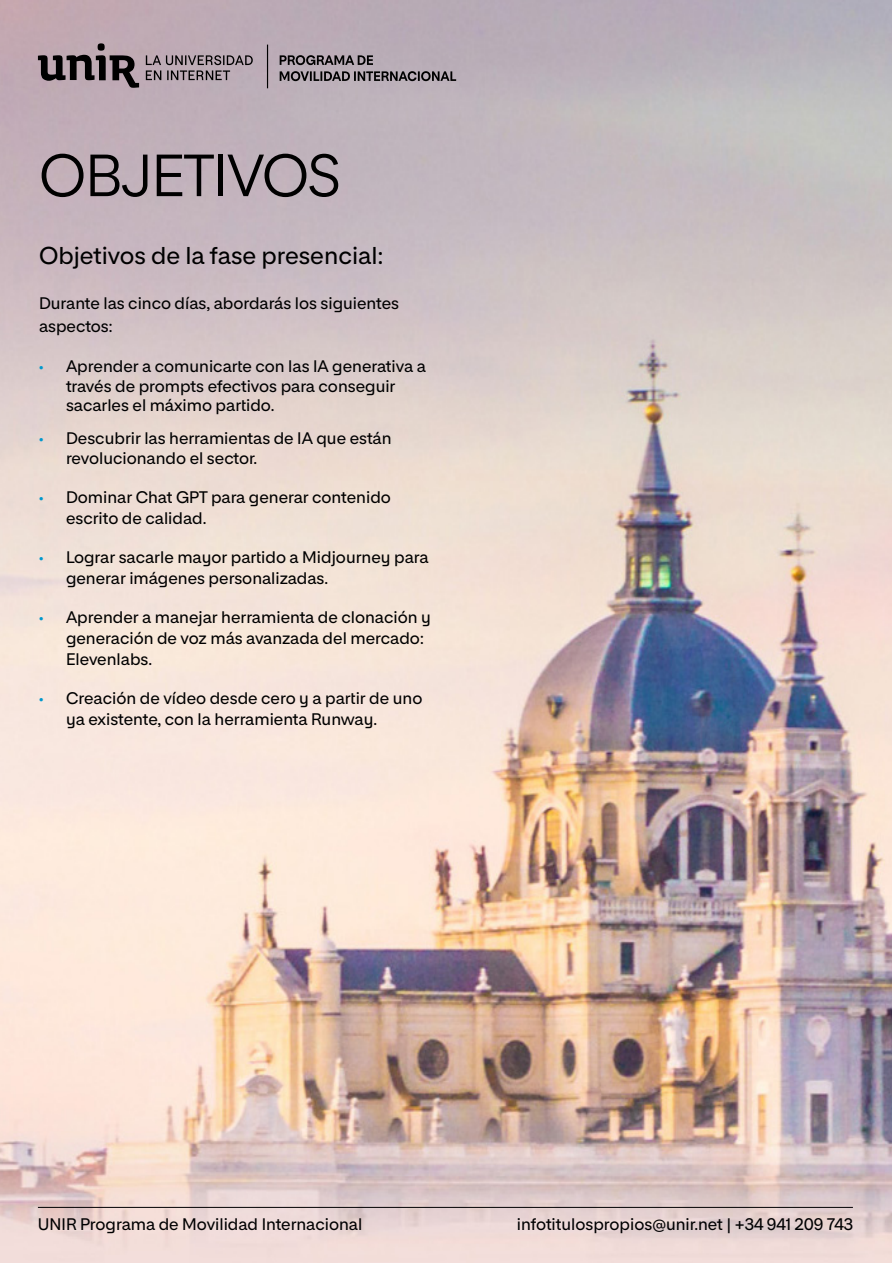
<style>
.page{position:relative;width:893px;height:1263px;background:#fff}
.page>*{position:absolute;margin:0;border:0;box-sizing:border-box;transform-origin:0 0}
._1_2_Título_S{font:58.5px "Proeduca Sans";letter-spacing:-.02em;color:#000}
._1_6_Subtítulo_1_-_INTERNACIONAL{font:500 24px "Proeduca Sans";color:#000}
._1_6_Subtítulo_1_-_INTERNACIONAL-2{font:500 16.5px/21px "Proeduca Sans";color:#000}
._2_1_Texto{font:500 16.5px/19.5px "Proeduca Sans";color:#000001}
.s1{font-weight:800;color:#0098cd}
</style>
<div class="page">
<img style="left:0;top:0;width:892px;height:1263px">
<hr style="left:38px;top:1207px;width:815px;height:1px;background:#000001">
<svg style="left:280px;top:55px;width:176px;height:26px;background:#887f86"></svg>
<hr style="left:267px;top:45px;width:1px;height:43px;background:#000">
<svg style="left:38px;top:43px;width:102px;height:45px;background:#807278"></svg>
<svg style="left:146px;top:55px;width:107px;height:25px;background:#8e8189"></svg>
<p class="_1_2_Título_S" style="left:39px;top:140px;width:303px">OBJETIVOS</p>
<p class="_1_6_Subtítulo_1_-_INTERNACIONAL" style="left:39px;top:241px;width:346px">Objetivos de la fase presencial:</p>
<p class="_1_6_Subtítulo_1_-_INTERNACIONAL-2" style="left:39px;top:292px;width:362px;line-height:22.5px">Durante las cinco días, abordarás los siguientes aspectos:</p>
<p class="_2_1_Texto" style="left:66px;top:356px;width:361px;text-indent:-27px"><span class="s1">·</span> Aprender a comunicarte con las IA generativa a través de prompts efectivos para conseguir sacarles el máximo partido.</p>
<p class="_2_1_Texto" style="left:66px;top:428px;width:327px;text-indent:-27px"><span class="s1">·</span> Descubrir las herramientas de IA que están revolucionando el sector.</p>
<p class="_1_6_Subtítulo_1_-_INTERNACIONAL-2" style="left:66px;top:486px;width:326px;text-indent:-27px"><span class="s1">·</span> Dominar Chat GPT para generar contenido escrito de calidad.</p>
<p class="_1_6_Subtítulo_1_-_INTERNACIONAL-2" style="left:66px;top:546px;width:364px;text-indent:-27px"><span class="s1">·</span> Lograr sacarle mayor partido a Midjourney para generar imágenes personalizadas.</p>
<p class="_1_6_Subtítulo_1_-_INTERNACIONAL-2" style="left:66px;top:606px;width:366px;text-indent:-27px"><span class="s1">·</span> Aprender a manejar herramienta de clonación y generación de voz más avanzada del mercado:<br>Elevenlabs.</p>
<p class="_1_6_Subtítulo_1_-_INTERNACIONAL-2" style="left:66px;top:687px;width:358px;text-indent:-27px"><span class="s1">·</span> Creación de vídeo desde cero y a partir de uno ya existente, con la herramienta Runway.</p>
<p class="_2_1_Texto" style="left:38px;top:1214px;width:326px">UNIR Programa de Movilidad Internacional</p>
<p class="_2_1_Texto" style="left:517px;top:1214px;width:338px">infotitulospropios@unir.net | +34 941 209 743</p>
</div>
